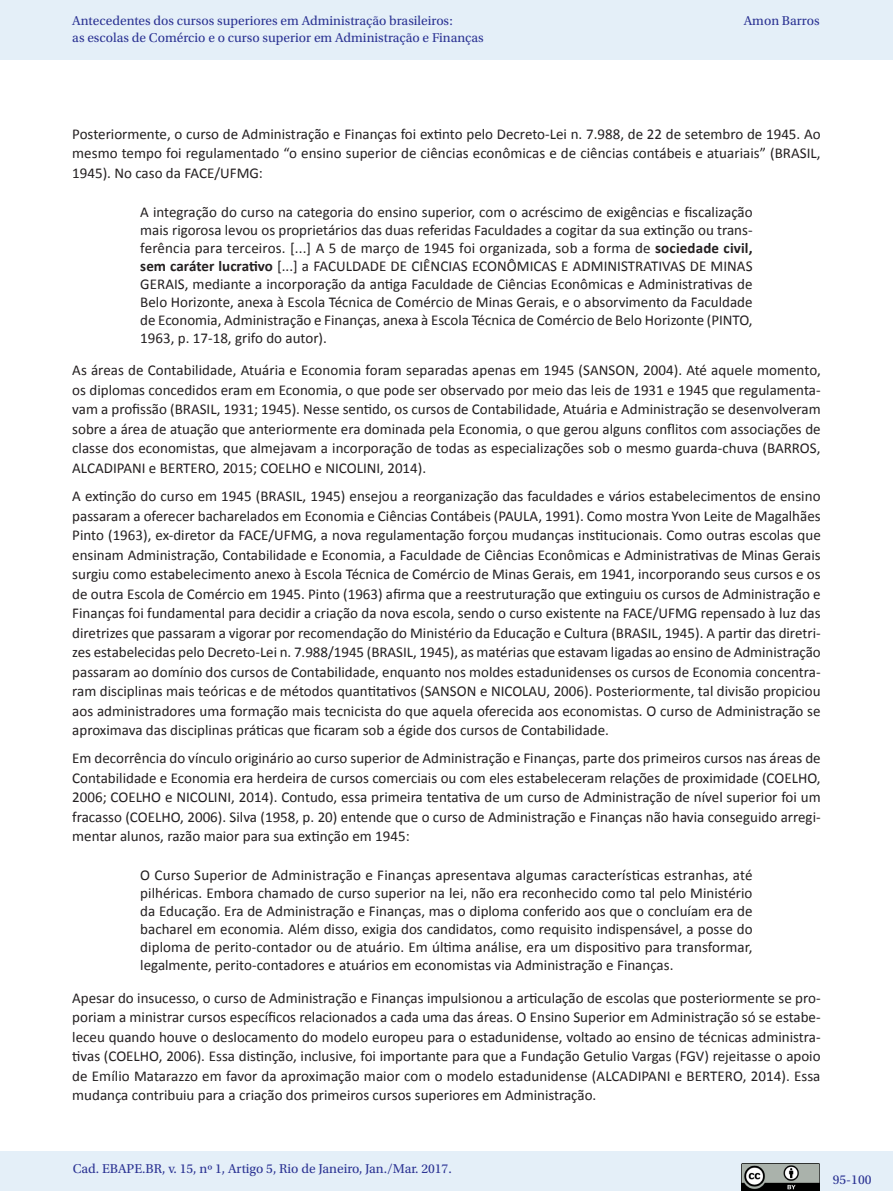
<style>
.page{position:relative;width:893px;height:1191px;background:#fff}
.page>*{position:absolute;margin:0;border:0;box-sizing:border-box;transform-origin:0 0}
._06_0_texto{font:15px/19.5px "Calibri";color:#231f20;text-align:justify}
._06_2_citação{font:15px/18px "Calibri";color:#231f20;text-align:justify}
.t1{font:13.5px/16.5px "Utopia Std";color:#2b3393}
.s1{font-weight:700}
</style>
<div class="page">
<div style="left:0;top:0;width:893px;height:60px;background:#e4eff8"></div>
<div style="left:0;top:1151px;width:893px;height:40px;background:#e4eff8"></div>
<img style="left:742px;top:1163px;width:77px;height:27px">
<p class="t1" style="left:72px;top:13px;width:413px">Antecedentes dos cursos superiores em Administração brasileiros:<br>as escolas de Comércio e o curso superior em Administração e Finanças</p>
<p class="t1" style="left:744px;top:13px;width:77px">Amon Barros</p>
<p class="_06_0_texto" style="left:72px;top:124px;width:750px">Posteriormente, o curso de Administração e Finanças foi extinto pelo Decreto-Lei n. 7.988, de 22 de setembro de 1945. Ao mesmo tempo foi regulamentado “o ensino superior de ciências econômicas e de ciências contábeis e atuariais” (BRASIL, 1945). No caso da FACE/UFMG:</p>
<p class="_06_2_citação" style="left:140px;top:203px;width:614px">A integração do curso na categoria do ensino superior, com o acréscimo de exigências e fiscalização mais rigorosa levou os proprietários das duas referidas Faculdades a cogitar da sua extinção ou trans&shy;ferência para terceiros. [...] A 5 de março de 1945 foi organizada, sob a forma de <span class="s1">sociedade civil, sem caráter lucrativo</span> [...] a FACULDADE DE CIÊNCIAS ECONÔMICAS E ADMINISTRATIVAS DE MINAS GERAIS, mediante a incorporação da antiga Faculdade de Ciências Econômicas e Administrativas de Belo Horizonte, anexa à Escola Técnica de Comércio de Minas Gerais, e o absorvimento da Faculdade de Economia, Administração e Finanças, anexa à Escola Técnica de Comércio de Belo Horizonte (PINTO, 1963, p. 17-18, grifo do autor).</p>
<p class="_06_0_texto" style="left:72px;top:361px;width:750px">As áreas de Contabilidade, Atuária e Economia foram separadas apenas em 1945 (SANSON, 2004). Até aquele momento, os diplomas concedidos eram em Economia, o que pode ser observado por meio das leis de 1931 e 1945 que regulamenta&shy;vam a profissão (BRASIL, 1931; 1945). Nesse sentido, os cursos de Contabilidade, Atuária e Administração se desenvolveram sobre a área de atuação que anteriormente era dominada pela Economia, o que gerou alguns conflitos com associações de classe dos economistas, que almejavam a incorporação de todas as especializações sob o mesmo guarda-chuva (BARROS, ALCADIPANI e BERTERO, 2015; COELHO e NICOLINI, 2014).</p>
<p class="_06_0_texto" style="left:72px;top:486px;width:750px">A extinção do curso em 1945 (BRASIL, 1945) ensejou a reorganização das faculdades e vários estabelecimentos de ensino passaram a oferecer bacharelados em Economia e Ciências Contábeis (PAULA, 1991). Como mostra Yvon Leite de Magalhães Pinto (1963), ex-diretor da FACE/UFMG, a nova regulamentação forçou mudanças institucionais. Como outras escolas que ensinam Administração, Contabilidade e Economia, a Faculdade de Ciências Econômicas e Administrativas de Minas Gerais surgiu como estabelecimento anexo à Escola Técnica de Comércio de Minas Gerais, em 1941, incorporando seus cursos e os de outra Escola de Comércio em 1945. Pinto (1963) afirma que a reestruturação que extinguiu os cursos de Administração e Finanças foi fundamental para decidir a criação da nova escola, sendo o curso existente na FACE/UFMG repensado à luz das diretrizes que passaram a vigorar por recomendação do Ministério da Educação e Cultura (BRASIL, 1945). A partir das diretri&shy;zes estabelecidas pelo Decreto-Lei n. 7.988/1945 (BRASIL, 1945), as matérias que estavam ligadas ao ensino de Administração passaram ao domínio dos cursos de Contabilidade, enquanto nos moldes estadunidenses os cursos de Economia concentra&shy;ram disciplinas mais teóricas e de métodos quantitativos (SANSON e NICOLAU, 2006). Posteriormente, tal divisão propiciou aos administradores uma formação mais tecnicista do que aquela oferecida aos economistas. O curso de Administração se aproximava das disciplinas práticas que ficaram sob a égide dos cursos de Contabilidade.</p>
<p class="_06_0_texto" style="left:72px;top:748px;width:750px">Em decorrência do vínculo originário ao curso superior de Administração e Finanças, parte dos primeiros cursos nas áreas de Contabilidade e Economia era herdeira de cursos comerciais ou com eles estabeleceram relações de proximidade (COELHO, 2006; COELHO e NICOLINI, 2014). Contudo, essa primeira tentativa de um curso de Administração de nível superior foi um fracasso (COELHO, 2006). Silva (1958, p. 20) entende que o curso de Administração e Finanças não havia conseguido arregi&shy;mentar alunos, razão maior para sua extinção em 1945:</p>
<p class="_06_2_citação" style="left:140px;top:866px;width:614px">O Curso Superior de Administração e Finanças apresentava algumas características estranhas, até pilhéricas. Embora chamado de curso superior na lei, não era reconhecido como tal pelo Ministério da Educação. Era de Administração e Finanças, mas o diploma conferido aos que o concluíam era de bacharel em economia. Além disso, exigia dos candidatos, como requisito indispensável, a posse do diploma de perito-contador ou de atuário. Em última análise, era um dispositivo para transformar, legalmente, perito-contadores e atuários em economistas via Administração e Finanças.</p>
<p class="_06_0_texto" style="left:72px;top:988px;width:750px">Apesar do insucesso, o curso de Administração e Finanças impulsionou a articulação de escolas que posteriormente se pro&shy;poriam a ministrar cursos específicos relacionados a cada uma das áreas. O Ensino Superior em Administração só se estabe&shy;leceu quando houve o deslocamento do modelo europeu para o estadunidense, voltado ao ensino de técnicas administra&shy;tivas (COELHO, 2006). Essa distinção, inclusive, foi importante para que a Fundação Getulio Vargas (FGV) rejeitasse o apoio de Emílio Matarazzo em favor da aproximação maior com o modelo estadunidense (ALCADIPANI e BERTERO, 2014). Essa mudança contribuiu para a criação dos primeiros cursos superiores em Administração.</p>
<p class="t1" style="left:73px;top:1160px;width:380px">Cad. EBAPE.BR, v. 15, nº 1, Artigo 5, Rio de Janeiro, Jan./Mar. 2017.</p>
<p class="t1" style="left:833px;top:1171px;width:40px">95-100</p>
</div>
